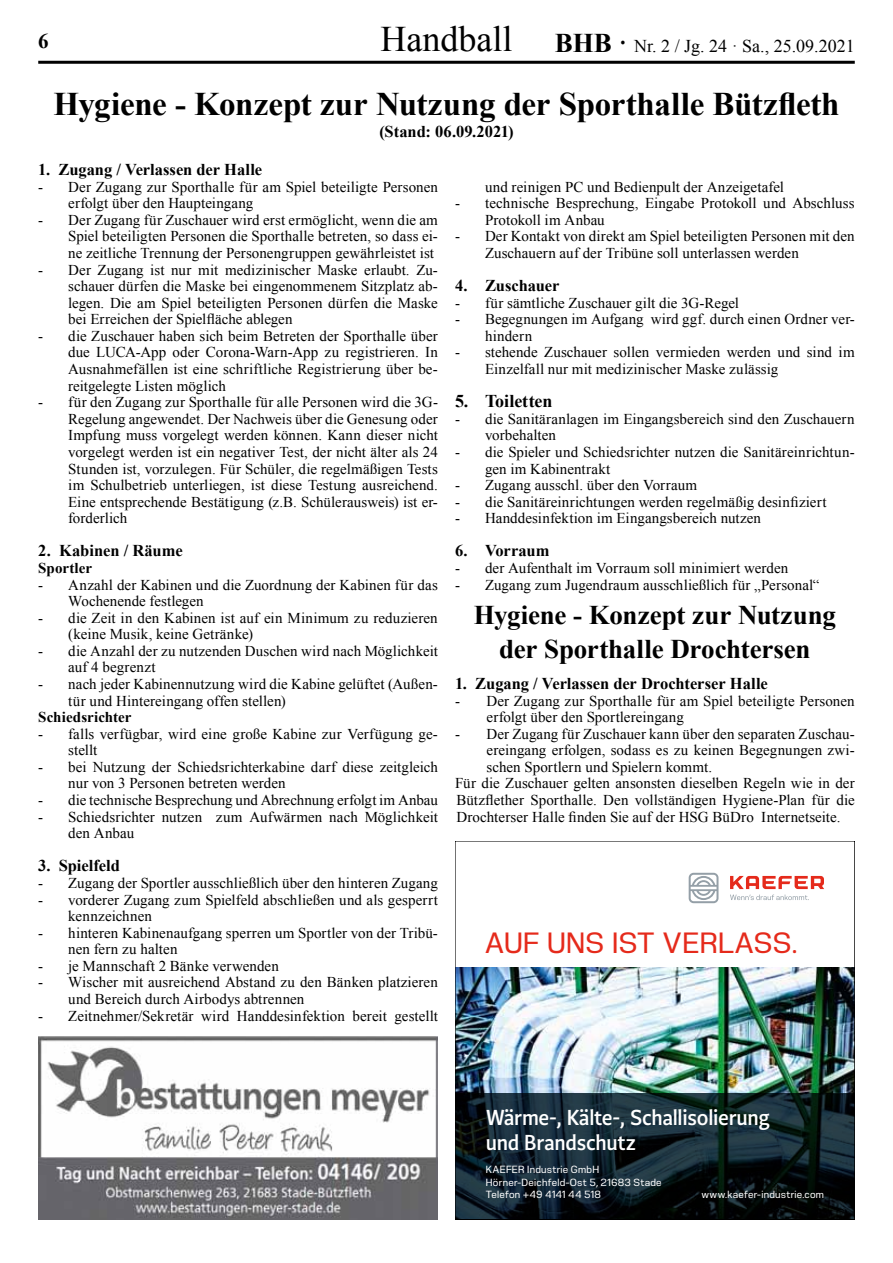
<style>
.page{position:relative;width:893px;height:1263px;background:#fff}
.page>*{position:absolute;margin:0;border:0;box-sizing:border-box;transform-origin:0 0}
.t1{font:36px "Times New Roman";color:#000}
.t2{font:700 33px "Times New Roman";letter-spacing:-.01em;color:#000}
.t3{font:600 29.4px "Kaefer Headline";letter-spacing:.01em;color:#e52a1b}
.t4{font:700 27px/33.8px "Times New Roman";letter-spacing:-.01em;color:#000;text-align:center}
.t5{font:600 23.25px/25.5px "Kaefer Copy";letter-spacing:-.01em;color:#fff}
.t6{font:700 21px "Times New Roman";color:#000}
.t7{font:18px "Times New Roman";color:#000}
.t8{font:700 18px "Times New Roman";letter-spacing:-.005em;color:#000}
.t9{font:700 16.5px "Times New Roman";letter-spacing:-.005em;color:#000}
.t10{font:15px/16.5px "Times New Roman";letter-spacing:.005em;color:#000}
.t11{font:700 15px "Times New Roman";color:#000}
.t12{font:600 10.35px/12.5px "Kaefer Headline";letter-spacing:.025em;color:#fff}
.s1{font-weight:700;font-size:27px}
</style>
<div class="page">
<hr style="left:38px;top:61px;width:817px;height:3px;background:#000">
<img style="left:457px;top:967px;width:396px;height:126px">
<svg style="left:457px;top:1093px;width:396px;height:124px;background:#102027"></svg>
<svg style="left:689px;top:873px;width:29px;height:30px"></svg>
<svg style="left:730px;top:876px;width:94px;height:24px"></svg>
<div style="left:455px;top:841px;width:400px;height:378px;border:1px solid #000"></div>
<img style="left:38px;top:1037px;width:400px;height:182px">
<h1 class="t1" style="left:380px;top:15px;width:133px">Handball</h1>
<h3 class="t6" style="left:38px;top:26px;width:12px">6</h3>
<p class="t7" style="left:555px;top:34px;width:302px"><span class="s1">BHB ·</span> Nr. 2 / Jg. 24 · Sa., 25.09.2021</p>
<h2 class="t2" style="left:54px;top:81px;width:787px">Hygiene - Konzept zur Nutzung der Sporthalle Bützfleth</h2>
<p class="t9" style="left:379px;top:120px;width:136px">(Stand: 06.09.2021)</p>
<p class="t9" style="left:38px;top:158px;width:226px">1. Zugang / Verlassen der Halle</p>
<p class="t10" style="left:68px;top:178px;width:371px;text-indent:-30px">- Der Zugang zur Sporthalle für am Spiel beteiligte Personen erfolgt über den Haupteingang</p>
<p class="t10" style="left:68px;top:211px;width:371px;text-align:justify;text-indent:-30px">- Der Zugang für Zuschauer wird erst ermöglicht, wenn die am Spiel beteiligten Personen die Sporthalle betreten, so dass ei&shy;ne zeitliche Trennung der Personengruppen gewährleistet ist</p>
<p class="t10" style="left:68px;top:261px;width:371px;text-align:justify;text-indent:-30px">- Der Zugang ist nur mit medizinischer Maske erlaubt. Zu&shy;schauer dürfen die Maske bei eingenommenem Sitzplatz ab&shy;legen. Die am Spiel beteiligten Personen dürfen die Maske bei Erreichen der Spielfläche ablegen</p>
<p class="t10" style="left:68px;top:327px;width:371px;text-align:justify;text-indent:-30px">- die Zuschauer haben sich beim Betreten der Sporthalle über due LUCA-App oder Corona-Warn-App zu registrieren. In Ausnahmefällen ist eine schriftliche Registrierung über be&shy;reitgelegte Listen möglich</p>
<p class="t10" style="left:68px;top:394px;width:371px;text-align:justify;text-indent:-30px">- für den Zugang zur Sporthalle für alle Personen wird die 3G-Regelung angewendet. Der Nachweis über die Genesung oder Impfung muss vorgelegt werden können. Kann dieser nicht vorgelegt werden ist ein negativer Test, der nicht älter als 24<br>Stunden ist, vorzulegen. Für Schüler, die regelmäßigen Tests im Schulbetrieb unterliegen, ist diese Testung ausreichend.<br>Eine entsprechende Bestätigung (z.B. Schülerausweis) ist er&shy;forderlich</p>
<p class="t9" style="left:38px;top:539px;width:146px">2. Kabinen / Räume</p>
<p class="t11" style="left:38px;top:558px;width:55px">Sportler</p>
<p class="t10" style="left:68px;top:576px;width:371px;text-indent:-30px">- Anzahl der Kabinen und die Zuordnung der Kabinen für das<br>Wochenende festlegen</p>
<p class="t10" style="left:68px;top:609px;width:371px;text-indent:-30px">- die Zeit in den Kabinen ist auf ein Minimum zu reduzieren (keine Musik, keine Getränke)</p>
<p class="t10" style="left:68px;top:642px;width:371px;text-indent:-30px">- die Anzahl der zu nutzenden Duschen wird nach Möglichkeit auf 4 begrenzt</p>
<p class="t10" style="left:68px;top:675px;width:371px;text-indent:-30px">- nach jeder Kabinennutzung wird die Kabine gelüftet (Außen&shy;tür und Hintereingang offen stellen)</p>
<p class="t11" style="left:38px;top:707px;width:95px">Schiedsrichter</p>
<p class="t10" style="left:68px;top:725px;width:371px;text-indent:-30px">- falls verfügbar, wird eine große Kabine zur Verfügung ge&shy;stellt</p>
<p class="t10" style="left:68px;top:758px;width:371px;text-indent:-30px">- bei Nutzung der Schiedsrichterkabine darf diese zeitgleich nur von 3 Personen betreten werden</p>
<p class="t10" style="left:38px;top:791px;width:401px">- die technische Besprechung und Abrechnung erfolgt im Anbau</p>
<p class="t10" style="left:68px;top:808px;width:371px;text-indent:-30px">- Schiedsrichter nutzen zum Aufwärmen nach Möglichkeit den Anbau</p>
<p class="t9" style="left:38px;top:854px;width:83px">3. Spielfeld</p>
<p class="t10" style="left:38px;top:874px;width:401px">- Zugang der Sportler ausschließlich über den hinteren Zugang</p>
<p class="t10" style="left:68px;top:891px;width:371px;text-indent:-30px">- vorderer Zugang zum Spielfeld abschließen und als gesperrt kennzeichnen</p>
<p class="t10" style="left:68px;top:924px;width:371px;text-indent:-30px">- hinteren Kabinenaufgang sperren um Sportler von der Tribü&shy;nen fern zu halten</p>
<p class="t10" style="left:38px;top:957px;width:242px">- je Mannschaft 2 Bänke verwenden</p>
<p class="t10" style="left:68px;top:974px;width:371px;text-indent:-30px">- Wischer mit ausreichend Abstand zu den Bänken platzieren und Bereich durch Airbodys abtrennen</p>
<p class="t10" style="left:38px;top:1007px;width:401px">- Zeitnehmer/Sekretär wird Handdesinfektion bereit gestellt</p>
<p class="t10" style="left:485px;top:178px;width:300px">und reinigen PC und Bedienpult der Anzeigetafel</p>
<p class="t10" style="left:485px;top:195px;width:371px;text-indent:-30px">- technische Besprechung, Eingabe Protokoll und Abschluss<br>Protokoll im Anbau</p>
<p class="t10" style="left:485px;top:228px;width:371px;text-indent:-30px">- Der Kontakt von direkt am Spiel beteiligten Personen mit den<br>Zuschauern auf der Tribüne soll unterlassen werden</p>
<p class="t9" style="left:455px;top:274px;width:106px">4. Zuschauer</p>
<p class="t10" style="left:455px;top:294px;width:286px">- für sämtliche Zuschauer gilt die 3G-Regel</p>
<p class="t10" style="left:485px;top:311px;width:371px;text-indent:-30px">- Begegnungen im Aufgang wird ggf. durch einen Ordner ver&shy;hindern</p>
<p class="t10" style="left:485px;top:344px;width:371px;text-indent:-30px">- stehende Zuschauer sollen vermieden werden und sind im<br>Einzelfall nur mit medizinischer Maske zulässig</p>
<p class="t8" style="left:455px;top:389px;width:99px">5. Toiletten</p>
<p class="t10" style="left:485px;top:410px;width:371px;text-indent:-30px">- die Sanitäranlagen im Eingangsbereich sind den Zuschauern vorbehalten</p>
<p class="t10" style="left:485px;top:443px;width:371px;text-indent:-30px">- die Spieler und Schiedsrichter nutzen die Sanitäreinrichtun&shy;gen im Kabinentrakt</p>
<p class="t10" style="left:455px;top:477px;width:244px">- Zugang ausschl. über den Vorraum</p>
<p class="t10" style="left:455px;top:493px;width:373px">- die Sanitäreinrichtungen werden regelmäßig desinfiziert</p>
<p class="t10" style="left:455px;top:510px;width:308px">- Handdesinfektion im Eingangsbereich nutzen</p>
<p class="t9" style="left:455px;top:539px;width:96px">6. Vorraum</p>
<p class="t10" style="left:455px;top:559px;width:335px">- der Aufenthalt im Vorraum soll minimiert werden</p>
<p class="t10" style="left:455px;top:576px;width:366px">- Zugang zum Jugendraum ausschließlich für „Personal“</p>
<h3 class="t4" style="left:474px;top:598px;width:364px">Hygiene - Konzept zur Nutzung der Sporthalle Drochtersen</h3>
<p class="t9" style="left:455px;top:672px;width:314px">1. Zugang / Verlassen der Drochterser Halle</p>
<p class="t10" style="left:487px;top:692px;width:370px;text-indent:-32px">- Der Zugang zur Sporthalle für am Spiel beteiligte Personen erfolgt über den Sportlereingang</p>
<p class="t10" style="left:487px;top:725px;width:370px;text-align:justify;text-indent:-32px">- Der Zugang für Zuschauer kann über den separaten Zuschau&shy;ereingang erfolgen, sodass es zu keinen Begegnungen zwi&shy;schen Sportlern und Spielern kommt.</p>
<p class="t10" style="left:455px;top:775px;width:401px;text-align:justify">Für die Zuschauer gelten ansonsten dieselben Regeln wie in der Bützflether Sporthalle. Den vollständigen Hygiene-Plan für die Drochterser Halle finden Sie auf der HSG BüDro Internetseite.</p>
<h3 class="t3" style="left:485px;top:926px;width:314px">AUF UNS IST VERLASS.</h3>
<h3 class="t5" style="left:486px;top:1105px;width:286px">Wärme-, Kälte-, Schallisolierung und Brandschutz</h3>
<p class="t12" style="left:486px;top:1163px;width:177px">KAEFER Industrie GmbH<br>Hörner-Deichfeld-Ost 5, 21683 Stade<br>Telefon +49 4141 44 518</p>
<p class="t12" style="left:702px;top:1188px;width:124px">www.kaefer-industrie.com</p>
</div>
